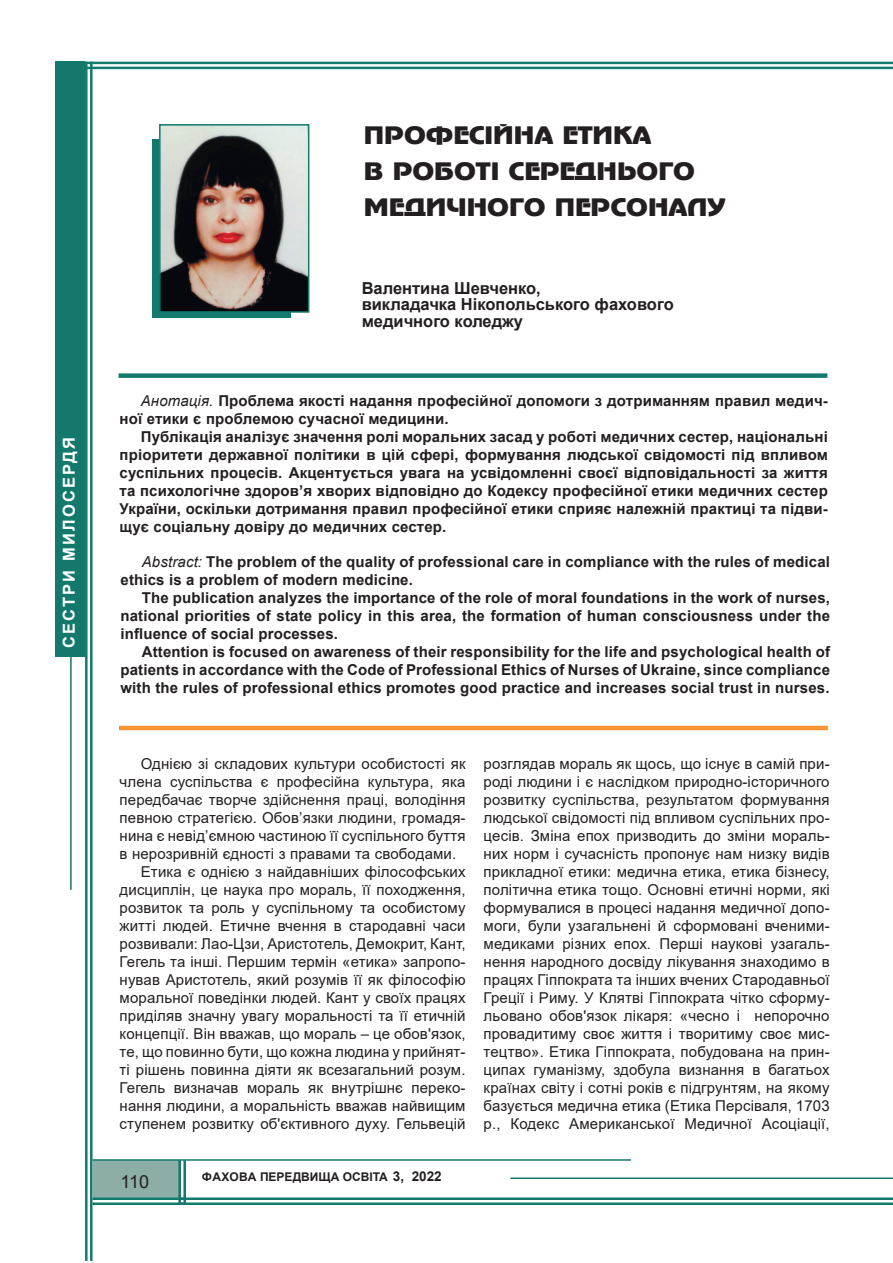
<style>
.page{position:relative;width:893px;height:1263px;background:#fff}
.page>*{position:absolute;margin:0;border:0;box-sizing:border-box;transform-origin:0 0}
.РУБРИКА{font:24px "Uk Adver Gothic";color:#231f20;scale:1.09 1}
.t1{font:18px "Arial";color:#231f20}
.АВТОР{font:700 16.5px "Arial";color:#231f20}
.Змист_рубрика{font:700 16.5px "Arial";letter-spacing:.135em;color:#fff}
.ТЕКСТ{font:15px/18px "Arial";letter-spacing:.01em;color:#231f20;text-align:justify}
.ТЕКСТ-2{font:700 15px/18px "Arial";letter-spacing:.01em;color:#231f20;text-align:justify}
.t2{font:700 12px "Arial";color:#231f20}
.s1{font-weight:400;font-style:italic}
.s2{font-size:13.5px}
</style>
<div class="page">
<div style="left:55px;top:62px;width:30px;height:595px;background:#13796d"></div>
<div style="left:93px;top:1160px;width:85px;height:37px;background:#8dada7"></div>
<hr style="left:81px;top:62px;width:812px;height:2px;background:#13796d">
<hr style="left:81px;top:67px;width:812px;height:2px;background:#13796d">
<hr style="left:93px;top:1159px;width:538px;height:2px;background:#13796d">
<hr style="left:510px;top:1177px;width:383px;height:2px;background:#13796d">
<hr style="left:70px;top:657px;width:2px;height:233px;background:#13796d">
<hr style="left:178px;top:1197px;width:715px;height:3px;background:#13796d">
<hr style="left:178px;top:1202px;width:715px;height:3px;background:#13796d">
<hr style="left:178px;top:1160px;width:3px;height:45px;background:#13796d">
<hr style="left:183px;top:1160px;width:3px;height:45px;background:#13796d">
<hr style="left:93px;top:1197px;width:93px;height:3px;background:#13796d">
<hr style="left:93px;top:1202px;width:93px;height:3px;background:#13796d">
<hr style="left:90px;top:62px;width:3px;height:1199px;background:#13796d">
<hr style="left:85px;top:62px;width:3px;height:1199px;background:#13796d">
<div style="left:119px;top:373px;width:708px;height:5px;background:#13796d"></div>
<hr style="left:119px;top:726px;width:709px;height:4px;background:#f79332">
<div style="left:152px;top:139px;width:139px;height:178px;background:#13796d"></div>
<img style="left:162px;top:127px;width:144px;height:183px">
<div style="left:159px;top:124px;width:150px;height:189px;border:2px solid #13796d"></div>
<p class="Змист_рубрика" style="left:57px;top:648px;width:213px;rotate:-90deg">СЕСТРИ МИЛОСЕРДЯ</p>
<p class="РУБРИКА" style="left:364px;top:122px;width:265px">ПРОФЕСІЙНА ЕТИКА</p>
<p class="РУБРИКА" style="left:364px;top:158px;width:305px">В РОБОТІ СЕРЕДНЬОГО</p>
<p class="РУБРИКА" style="left:364px;top:194px;width:333px">МЕДИЧНОГО ПЕРСОНАЛУ</p>
<p class="АВТОР" style="left:362px;top:276px;width:181px">Валентина Шевченко,</p>
<p class="АВТОР" style="left:362px;top:293px;width:314px">викладачка Нікопольського фахового</p>
<p class="АВТОР" style="left:362px;top:309px;width:163px">медичного коледжу</p>
<p class="ТЕКСТ-2" style="left:120px;top:392px;width:710px;text-indent:21px"><span class="s1">Анотація.</span> Проблема якості надання професійної допомоги з дотриманням правил медич&shy;ної етики є проблемою сучасної медицини.</p>
<p class="ТЕКСТ-2" style="left:120px;top:428px;width:710px;text-indent:21px">Публікація аналізує значення ролі моральних засад у роботі медичних сестер, національні пріоритети державної політики в цій сфері, формування людської свідомості під впливом суспільних процесів. Акцентується увага на усвідомленні своєї відповідальності за життя та психологічне здоров’я хворих відповідно до Кодексу професійної етики медичних сестер України, оскільки дотримання правил професійної етики сприяє належній практиці та підви&shy;щує соціальну довіру до медичних сестер.</p>
<p class="ТЕКСТ-2" style="left:120px;top:553px;width:711px;text-indent:21px"><span class="s1">Abstract:</span> The problem of the quality of professional care in compliance with the rules of medical ethics is a problem of modern medicine.</p>
<p class="ТЕКСТ-2" style="left:120px;top:589px;width:711px;text-indent:21px">The publication analyzes the importance of the role of moral foundations in the work of nurses, national priorities of state policy in this area, the formation of human consciousness under the influence of social processes.</p>
<p class="ТЕКСТ-2" style="left:120px;top:643px;width:711px;text-indent:21px">Attention is focused on awareness of their responsibility for the life and psychological health of patients in accordance with the Code of Professional Ethics of Nurses of Ukraine, since compliance with the rules of professional ethics promotes good practice and increases social trust in nurses.</p>
<p class="ТЕКСТ" style="left:120px;top:754px;width:348px;text-indent:21px">Однією зі складових культури особистості як члена суспільства є професійна культура, яка передбачає творче здійснення праці, володіння певною стратегією. Обов’язки людини, громадя&shy;нина є невід’ємною частиною її суспільного буття в нерозривній єдності з правами та свободами.</p>
<p class="ТЕКСТ" style="left:120px;top:862px;width:348px;text-indent:21px">Етика є однією з найдавніших філософських дисциплін, це наука про мораль, її походження, розвиток та роль у суспільному та особистому житті людей. Етичне вчення в стародавні часи розвивали: Лао-Цзи, Аристотель, Демокрит, Кант, Гегель та інші. Першим термін «етика» запропо&shy;нував Аристотель, який розумів її як філософію моральної поведінки людей. Кант у своїх працях приділяв значну увагу моральності та її етичній концепції. Він вважав, що мораль – це обов'язок, те, що повинно бути, що кожна людина у прийнят&shy;ті рішень повинна діяти як всезагальний розум.<br>Гегель визначав мораль як внутрішнє переко&shy;нання людини, а моральність вважав найвищим ступенем розвитку об'єктивного духу. Гельвецій</p>
<p class="t1" style="left:120px;top:1169px;width:30px">110</p>
<p class="t2" style="left:202px;top:1168px;width:241px">ФАХОВА ПЕРЕДВИЩА ОСВІТА <span class="s2">3, 2022</span></p>
<p class="ТЕКСТ" style="left:484px;top:754px;width:348px">розглядав мораль як щось, що існує в самій при&shy;роді людини і є наслідком природно-історичного розвитку суспільства, результатом формування людської свідомості під впливом суспільних про&shy;цесів. Зміна епох призводить до зміни мораль&shy;них норм і сучасність пропонує нам низку видів прикладної етики: медична етика, етика бізнесу, політична етика тощо. Основні етичні норми, які формувалися в процесі надання медичної допо&shy;моги, були узагальнені й сформовані вченими&shy;медиками різних епох. Перші наукові узагаль&shy;нення народного досвіду лікування знаходимо в працях Гіппократа та інших вчених Стародавньої Греції і Риму. У Клятві Гіппократа чітко сформу&shy;льовано обов'язок лікаря: «чесно і непорочно провадитиму своє життя і творитиму своє мис&shy;тецтво». Етика Гіппократа, побудована на прин&shy;ципах гуманізму, здобула визнання в багатьох країнах світу і сотні років є підгрунтям, на якому базується медична етика (Етика Персіваля, 1703 р., Кодекс Американської Медичної Асоціації,</p>
</div>
